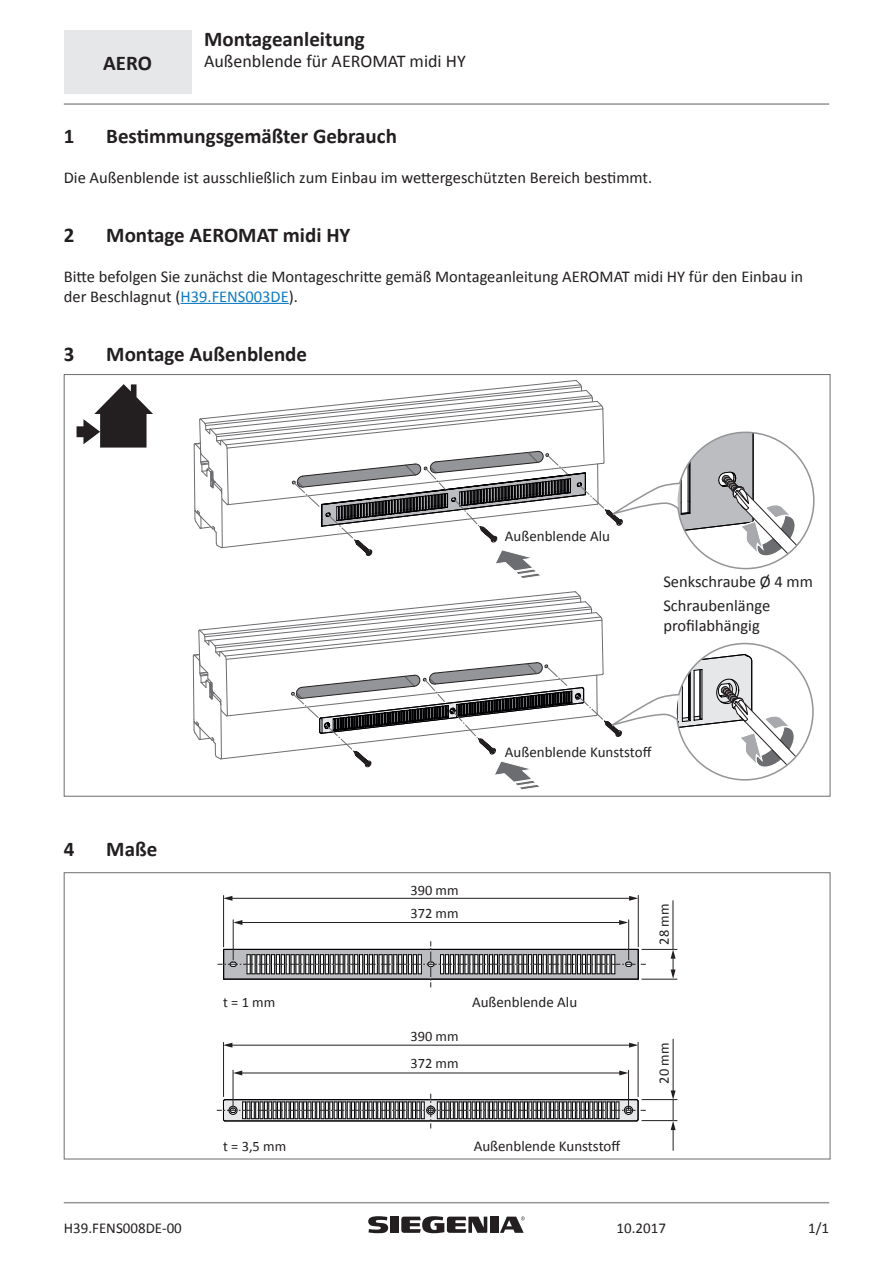
<style>
.page{position:relative;width:893px;height:1263px;background:#fff}
.page>*{position:absolute;margin:0;border:0;box-sizing:border-box;transform-origin:0 0}
.t1{font:700 21px "Calibri";color:#231f20}
.t2{font:18px "Calibri";color:#231f20}
.t3{font:16.5px/19.8px "Calibri";color:#231f20}
.t4{font:15px "Calibri";color:#231f20}
.t5{font:14.4px "Calibri";color:#231f20}
.s1{color:#107bc1}
</style>
<div class="page">
<hr style="left:64px;top:1202px;width:765px;height:1px;background:#939598">
<hr style="left:64px;top:103px;width:765px;height:2px;background:#939598">
<div style="left:390px;top:1216px;width:9px;height:17px;background:#231f20"></div>
<svg style="left:368px;top:1216px;width:20px;height:17px"></svg>
<div style="left:490px;top:1216px;width:9px;height:17px;background:#231f20"></div>
<svg style="left:401px;top:1216px;width:86px;height:17px"></svg>
<svg style="left:500px;top:1216px;width:25px;height:17px"></svg>
<hr style="left:180px;top:303px;width:109px;height:1px;background:#107bc1">
<svg style="left:194px;top:380px;width:621px;height:198px"></svg>
<svg style="left:77px;top:384px;width:76px;height:64px"></svg>
<svg style="left:193px;top:591px;width:621px;height:199px"></svg>
<svg style="left:218px;top:941px;width:428px;height:46px"></svg>
<hr style="left:641px;top:949px;width:36px;height:1px;background:#231f20">
<hr style="left:641px;top:979px;width:36px;height:1px;background:#231f20">
<svg style="left:671px;top:949px;width:4px;height:30px"></svg>
<hr style="left:673px;top:900px;width:1px;height:49px;background:#231f20">
<hr style="left:628px;top:919px;width:1px;height:41px;background:#231f20">
<hr style="left:241px;top:922px;width:380px;height:1px;background:#231f20">
<svg style="left:234px;top:920px;width:8px;height:5px"></svg>
<svg style="left:619px;top:920px;width:9px;height:5px"></svg>
<hr style="left:233px;top:919px;width:1px;height:41px;background:#231f20">
<hr style="left:638px;top:895px;width:1px;height:52px;background:#231f20">
<hr style="left:231px;top:898px;width:400px;height:1px;background:#231f20">
<svg style="left:224px;top:896px;width:8px;height:5px"></svg>
<svg style="left:629px;top:896px;width:9px;height:5px"></svg>
<hr style="left:223px;top:895px;width:1px;height:52px;background:#231f20">
<svg style="left:217px;top:1094px;width:429px;height:34px"></svg>
<hr style="left:642px;top:1099px;width:35px;height:1px;background:#231f20">
<hr style="left:642px;top:1120px;width:35px;height:1px;background:#231f20">
<hr style="left:673px;top:1039px;width:1px;height:53px;background:#231f20">
<svg style="left:671px;top:1090px;width:5px;height:61px"></svg>
<hr style="left:628px;top:1070px;width:1px;height:40px;background:#231f20">
<hr style="left:241px;top:1073px;width:380px;height:1px;background:#231f20">
<svg style="left:234px;top:1070px;width:8px;height:5px"></svg>
<svg style="left:619px;top:1070px;width:9px;height:5px"></svg>
<hr style="left:233px;top:1070px;width:1px;height:40px;background:#231f20">
<hr style="left:638px;top:1042px;width:1px;height:55px;background:#231f20">
<hr style="left:231px;top:1045px;width:400px;height:1px;background:#231f20">
<svg style="left:224px;top:1043px;width:8px;height:5px"></svg>
<svg style="left:629px;top:1043px;width:9px;height:5px"></svg>
<hr style="left:223px;top:1042px;width:1px;height:55px;background:#231f20">
<div style="left:64px;top:30px;width:127px;height:64px;background:#e6e7e9"></div>
<p class="t1" style="left:103px;top:49px;width:50px">AERO</p>
<p class="t1" style="left:204px;top:25px;width:162px">Montageanleitung</p>
<p class="t2" style="left:204px;top:50px;width:263px">Außenblende für AEROMAT midi HY</p>
<p class="t1" style="left:64px;top:123px;width:12px">1</p>
<p class="t1" style="left:106px;top:123px;width:292px">Bestimmungsgemäßter Gebrauch</p>
<p class="t3" style="left:64px;top:167px;width:590px">Die Außenblende ist ausschließlich zum Einbau im wettergeschützten Bereich bestimmt.</p>
<p class="t1" style="left:64px;top:222px;width:12px">2</p>
<p class="t1" style="left:106px;top:222px;width:246px">Montage AEROMAT midi HY</p>
<p class="t3" style="left:64px;top:266px;width:741px">Bitte befolgen Sie zunächst die Montageschritte gemäß Montageanleitung AEROMAT midi HY für den Einbau in der Beschlagnut (<span class="s1">H39.FENS003DE</span>).</p>
<p class="t1" style="left:64px;top:341px;width:12px">3</p>
<p class="t1" style="left:106px;top:341px;width:202px">Montage Außenblende</p>
<p class="t1" style="left:64px;top:836px;width:12px">4</p>
<p class="t1" style="left:106px;top:836px;width:52px">Maße</p>
<p class="t5" style="left:223px;top:993px;width:54px">t = 1 mm</p>
<p class="t5" style="left:223px;top:1137px;width:64px">t = 3,5 mm</p>
<p class="t4" style="left:505px;top:526px;width:107px">Außenblende Alu</p>
<p class="t3" style="left:663px;top:570px;width:151px;line-height:24px">Senkschraube Ø 4 mm<br>Schraubenlänge</p>
<p class="t3" style="left:663px;top:616px;width:98px">profilabhängig</p>
<p class="t4" style="left:505px;top:742px;width:148px">Außenblende Kunststoff</p>
<p class="t5" style="left:410px;top:881px;width:50px">390 mm</p>
<p class="t5" style="left:410px;top:904px;width:50px">372 mm</p>
<p class="t5" style="left:410px;top:1027px;width:50px">390 mm</p>
<p class="t5" style="left:410px;top:1054px;width:50px">372 mm</p>
<p class="t4" style="left:472px;top:993px;width:107px">Außenblende Alu</p>
<p class="t4" style="left:474px;top:1136px;width:148px">Außenblende Kunststoff</p>
<p class="t5" style="left:655px;top:945px;width:42px;rotate:-90deg">28 mm</p>
<p class="t5" style="left:655px;top:1083px;width:42px;rotate:-90deg">20 mm</p>
<p class="t4" style="left:64px;top:1219px;width:120px">H39.FENS008DE-00</p>
<p class="t4" style="left:617px;top:1219px;width:51px">10.2017</p>
<p class="t4" style="left:808px;top:1219px;width:22px">1/1</p>
</div>
